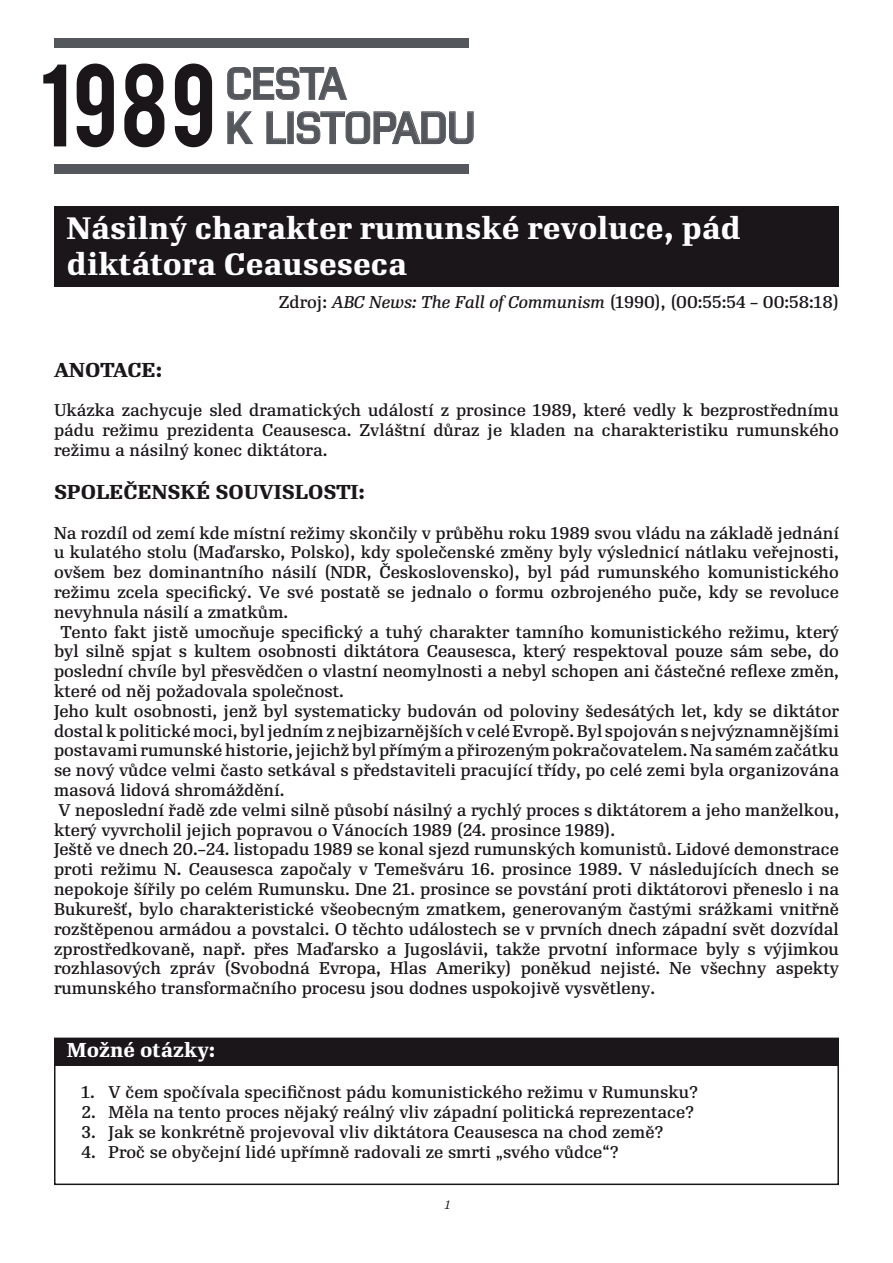
<style>
.page{position:relative;width:893px;height:1263px;background:#fff}
.page>*{position:absolute;margin:0;border:0;box-sizing:border-box;transform-origin:0 0}
.t1{font:91.8px "Bebas";color:#1a161a}
.t2{font:45.3px/44.2px "Vafle Classic";letter-spacing:-.025em;color:#54585d}
.Normální{font:700 30px/36px "Re Public Text CE";color:#fff}
.Normální-2{font:700 19.5px "Re Public Text CE";color:#1a161a}
.Normální-3{font:700 19.5px "Re Public Text CE";color:#fff}
.Normální-4{font:16.5px/19.8px "Re Public Text CE";color:#1a161a;text-align:justify}
.t3{font:italic 500 15px "Zapf Cha Itc LEE";color:#1a161a}
.s1{font-style:italic}
</style>
<div class="page">
<div style="left:54px;top:206px;width:785px;height:81px;background:#1a161a"></div>
<svg style="left:227px;top:67px;width:120px;height:33px"></svg>
<svg style="left:227px;top:111px;width:26px;height:33px"></svg>
<svg style="left:266px;top:111px;width:20px;height:33px"></svg>
<div style="left:287px;top:111px;width:7px;height:33px;border:1px solid #54585d"></div>
<svg style="left:296px;top:111px;width:178px;height:33px"></svg>
<div style="left:54px;top:164px;width:414px;height:10px;background:#54585d"></div>
<div style="left:54px;top:38px;width:414px;height:10px;background:#54585d"></div>
<div style="left:54px;top:1037px;width:785px;height:28px;background:#1a161a"></div>
<div style="left:54px;top:1037px;width:785px;height:148px;border:2px solid #1a161a"></div>
<p class="t1" style="left:39px;top:39px;width:179px">1989</p>
<p class="t2" style="left:225px;top:61px;width:252px">CESTA<br>K LISTOPADU</p>
<p class="Normální" style="left:67px;top:210px;width:676px">Násilný charakter rumunské revoluce, pád diktátora Ceauseseca</p>
<p class="Normální-4" style="left:279px;top:292px;width:562px">Zdroj: <span class="s1">ABC News: The Fall of Communism</span> (1990), (00:55:54 – 00:58:18)</p>
<p class="Normální-2" style="left:54px;top:358px;width:110px">ANOTACE:</p>
<p class="Normální-4" style="left:54px;top:400px;width:786px">Ukázka zachycuje sled dramatických událostí z prosince 1989, které vedly k bezprostřednímu pádu režimu prezidenta Ceausesca. Zvláštní důraz je kladen na charakteristiku rumunského režimu a násilný konec diktátora.</p>
<p class="Normální-2" style="left:54px;top:480px;width:313px">SPOLEČENSKÉ SOUVISLOSTI:</p>
<p class="Normální-4" style="left:54px;top:523px;width:786px">Na rozdíl od zemí kde místní režimy skončily v průběhu roku 1989 svou vládu na základě jednání u kulatého stolu (Maďarsko, Polsko), kdy společenské změny byly výslednicí nátlaku veřejnosti, ovšem bez dominantního násilí (NDR, Československo), byl pád rumunského komunistického režimu zcela specifický. Ve své postatě se jednalo o formu ozbrojeného puče, kdy se revoluce nevyhnula násilí a zmatkům.</p>
<p class="Normální-4" style="left:54px;top:622px;width:786px;text-indent:7px">Tento fakt jistě umocňuje specifický a tuhý charakter tamního komunistického režimu, který byl silně spjat s kultem osobnosti diktátora Ceausesca, který respektoval pouze sám sebe, do poslední chvíle byl přesvědčen o vlastní neomylnosti a nebyl schopen ani částečné reflexe změn, které od něj požadovala společnost.</p>
<p class="Normální-4" style="left:54px;top:701px;width:786px">Jeho kult osobnosti, jenž byl systematicky budován od poloviny šedesátých let, kdy se diktátor dostal k politické moci, byl jedním z nejbizarnějších v celé Evropě. Byl spojován s nejvýznamnějšími postavami rumunské historie, jejichž byl přímým a přirozeným pokračovatelem. Na samém začátku se nový vůdce velmi často setkával s představiteli pracující třídy, po celé zemi byla organizována masová lidová shromáždění.</p>
<p class="Normální-4" style="left:54px;top:800px;width:787px">V neposlední řadě zde velmi silně působí násilný a rychlý proces s diktátorem a jeho manželkou, který vyvrcholil jejich popravou o Vánocích 1989 (24. prosince 1989).</p>
<p class="Normální-4" style="left:54px;top:840px;width:786px">Ještě ve dnech 20.–24. listopadu 1989 se konal sjezd rumunských komunistů. Lidové demonstrace proti režimu N. Ceausesca započaly v Temešváru 16. prosince 1989. V následujících dnech se nepokoje šířily po celém Rumunsku. Dne 21. prosince se povstání proti diktátorovi přeneslo i na Bukurešť, bylo charakteristické všeobecným zmatkem, generovaným častými srážkami vnitřně rozštěpenou armádou a povstalci. O těchto událostech se v prvních dnech západní svět dozvídal zprostředkovaně, např. přes Maďarsko a Jugoslávii, takže prvotní informace byly s výjimkou rozhlasových zpráv (Svobodná Evropa, Hlas Ameriky) poněkud nejisté. Ne všechny aspekty rumunského transformačního procesu jsou dodnes uspokojivě vysvětleny.</p>
<p class="Normální-3" style="left:67px;top:1038px;width:150px">Možné otázky:</p>
<p class="Normální-4" style="left:82px;top:1082px;width:618px">1. V čem spočívala specifičnost pádu komunistického režimu v Rumunsku?</p>
<p class="Normální-4" style="left:82px;top:1102px;width:614px">2. Měla na tento proces nějaký reálný vliv západní politická reprezentace?</p>
<p class="Normální-4" style="left:82px;top:1122px;width:583px">3. Jak se konkrétně projevoval vliv diktátora Ceausesca na chod země?</p>
<p class="Normální-4" style="left:82px;top:1142px;width:538px">4. Proč se obyčejní lidé upřímně radovali ze smrti „svého vůdce“?</p>
<p class="t3" style="left:443px;top:1195px;width:8px">1</p>
</div>
